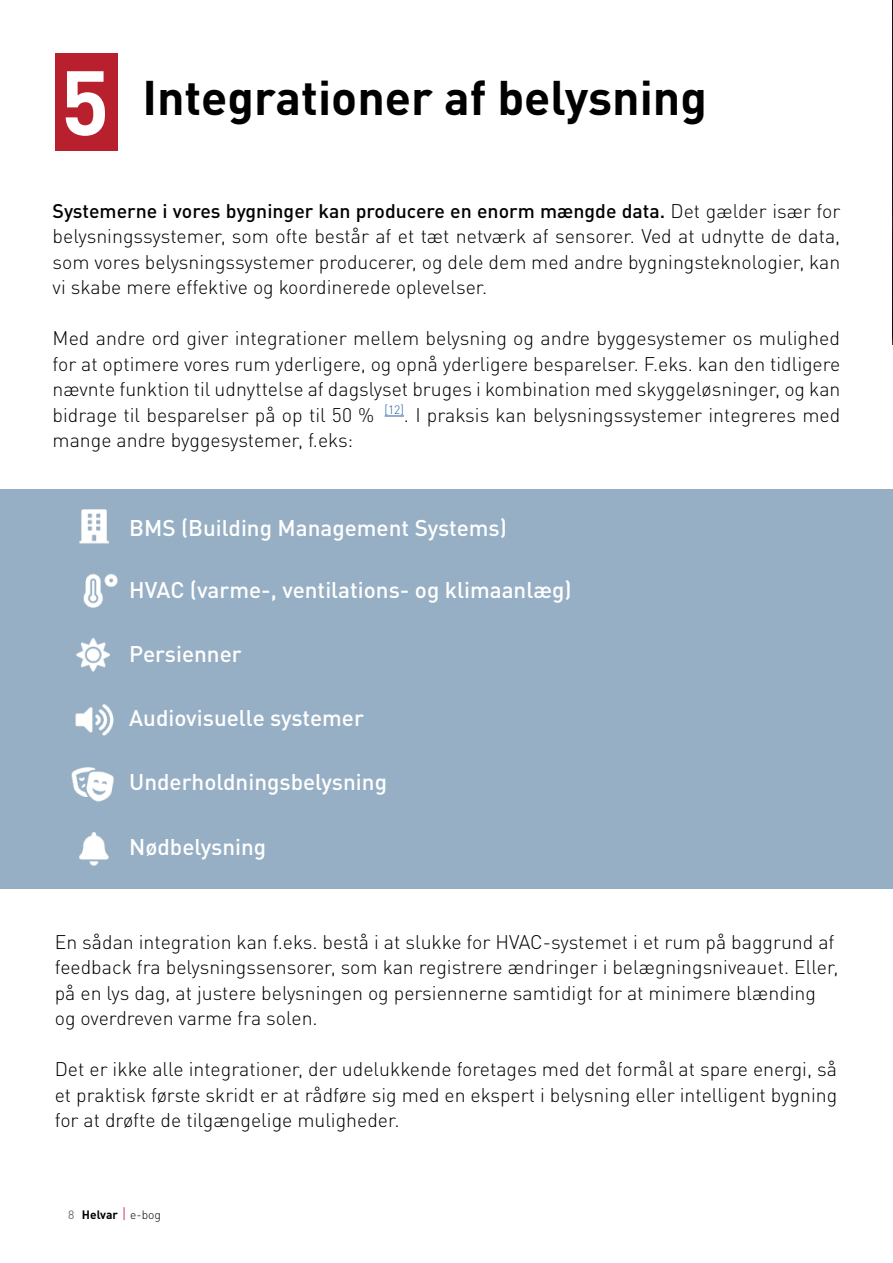
<style>
.page{position:relative;width:893px;height:1263px;background:#fff}
.page>*{position:absolute;margin:0;border:0;box-sizing:border-box;transform-origin:0 0}
.t1{font:700 48px "DIN Pro";color:#000}
.t2{font:500 22.5px "DIN Pro";color:#fff}
.t3{font:300 19.5px/25.5px "DIN Pro";color:#000;text-align:justify}
.t4{font:700 12px "DIN Pro";color:#000}
.s1{font-size:90px;color:#fff}
.s2{font-weight:500}
.s3{font-weight:400;color:#6d6e71}
.s4{font-weight:300;font-size:15px;color:#c80f3f}
.s5{font-weight:300}
</style>
<div class="page">
<div style="left:0;top:489px;width:893px;height:400px;background:#96afc4"></div>
<svg style="left:385px;top:416px;width:19px;height:1px"></svg>
<div style="left:55px;top:53px;width:63px;height:98px;background:#b8202d"></div>
<img style="left:79px;top:509px;width:39px;height:99px">
<img style="left:71px;top:638px;width:43px;height:164px">
<img style="left:79px;top:832px;width:30px;height:34px">
<hr style="left:892px;top:1px;width:1px;height:344px;background:#000">
<h1 class="t1" style="left:61px;top:57px;width:648px"><span class="s1">5</span> Integrationer af belysning</h1>
<p class="t3" style="left:53px;top:196px;width:789px"><span class="s2">Systemerne i vores bygninger kan producere en enorm mængde data.</span> Det gælder især for belysningssystemer, som ofte består af et tæt netværk af sensorer. Ved at udnytte de data, som vores belysningssystemer producerer, og dele dem med andre bygningsteknologier, kan vi skabe mere effektive og koordinerede oplevelser.</p>
<p class="t3" style="left:53px;top:324px;width:789px">Med andre ord giver integrationer mellem belysning og andre byggesystemer os mulighed for at optimere vores rum yderligere, og opnå yderligere besparelser. F.eks. kan den tidligere nævnte funktion til udnyttelse af dagslyset bruges i kombination med skyggeløsninger, og kan bidrage til besparelser på op til 50 % <sup>[12]</sup>. I praksis kan belysningssystemer integreres med mange andre byggesystemer, f.eks:</p>
<p class="t2" style="left:129px;top:510px;width:379px">BMS (Building Management Systems)</p>
<p class="t2" style="left:129px;top:572px;width:444px">HVAC (varme-, ventilations- og klimaanlæg)</p>
<p class="t2" style="left:129px;top:635px;width:114px">Persienner</p>
<p class="t2" style="left:129px;top:699px;width:236px">Audiovisuelle systemer</p>
<p class="t2" style="left:129px;top:764px;width:259px">Underholdningsbelysning</p>
<p class="t2" style="left:129px;top:828px;width:139px">Nødbelysning</p>
<p class="t3" style="left:55px;top:927px;width:785px;text-align:left">En sådan integration kan f.eks. bestå i at slukke for HVAC-systemet i et rum på baggrund af feedback fra belysningssensorer, som kan registrere ændringer i belægningsniveauet. Eller, på en lys dag, at justere belysningen og persiennerne samtidigt for at minimere blænding og overdreven varme fra solen.</p>
<p class="t3" style="left:55px;top:1055px;width:784px">Det er ikke alle integrationer, der udelukkende foretages med det formål at spare energi, så et praktisk første skridt er at rådføre sig med en ekspert i belysning eller intelligent bygning for at drøfte de tilgængelige muligheder.</p>
<p class="t4" style="left:68px;top:1205px;width:94px"><span class="s3">8</span> Helvar <span class="s4">|</span> <span class="s5">e-bog</span></p>
</div>
